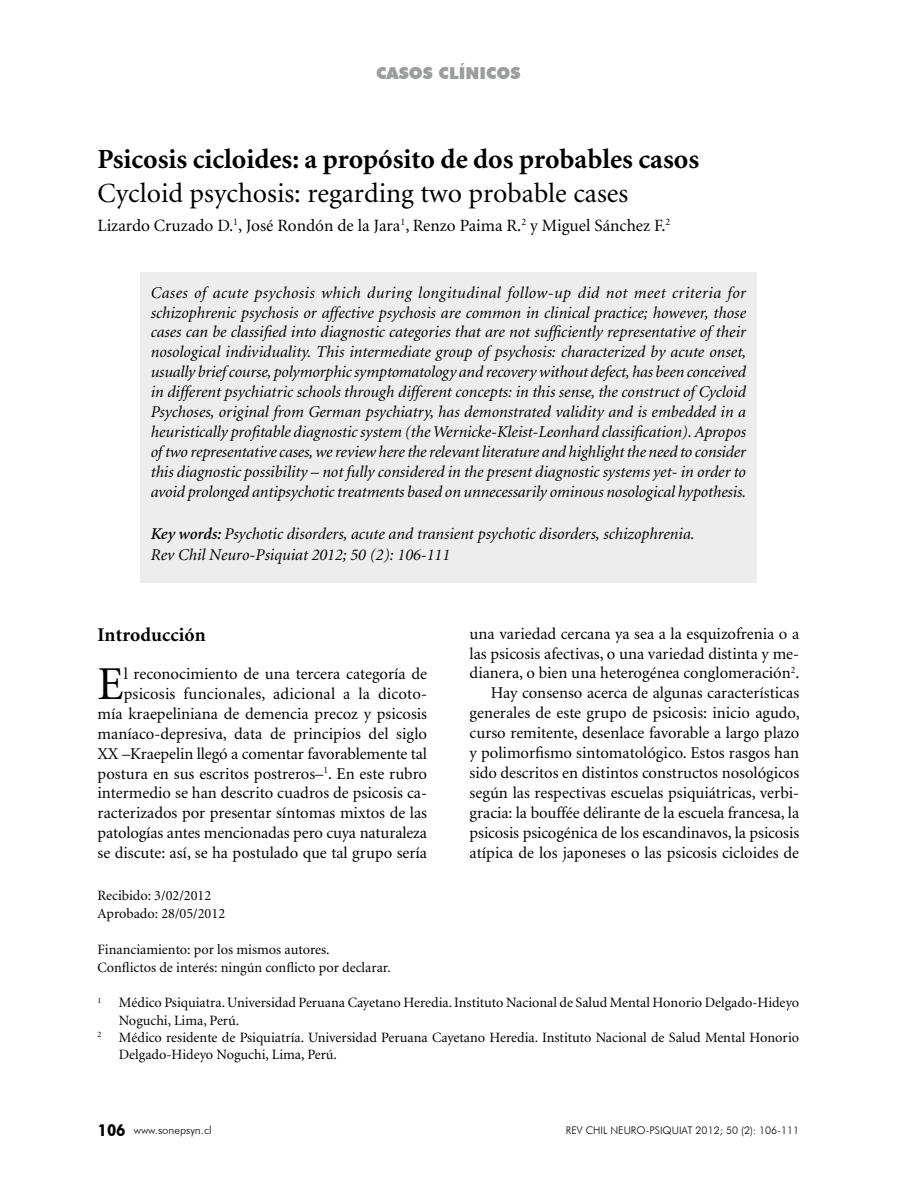
<style>
.page{position:relative;width:918px;height:1188px;background:#fff}
.page>*{position:absolute;margin:0;border:0;box-sizing:border-box;transform-origin:0 0}
.t1{font:47.25px "Minion";color:#000}
.t2{font:700 27.75px "Minion";color:#000}
.t3{font:27.75px "Minion";color:#000}
.t4{font:700 19.5px "Minion";letter-spacing:.005em;color:#000}
.t5{font:17.25px "Minion";color:#000}
.t6{font:italic 16.5px/20px "Minion";color:#000;text-align:justify}
.t7{font:16.5px/20px "Minion";color:#000;text-align:right}
.t8{font:900 16.5px "Futura BT";color:#9c9d9f}
.t9{font:14.25px/18px "Minion";color:#000}
.t10{font:300 11.25px "Futura BT";color:#000}
.t11{font:300 10.5px "Futura BT";color:#000}
.s1{font-weight:600}
.s2{font-weight:700;font-size:16.5px}
</style>
<div class="page">
<div style="left:140px;top:272px;width:617px;height:311px;background:#ededee"></div>
<p class="t8" style="left:376px;top:67px;width:146px">CASOS CLÍNICOS</p>
<h2 class="t2" style="left:98px;top:149px;width:603px">Psicosis cicloides: a propósito de dos probables casos</h2>
<h2 class="t3" style="left:98px;top:182px;width:532px">Cycloid psychosis: regarding two probable cases</h2>
<p class="t5" style="left:98px;top:219px;width:574px">Lizardo Cruzado D.<sup>1</sup>, José Rondón de la Jara<sup>1</sup>, Renzo Paima R.<sup>2</sup> y Miguel Sánchez F.<sup>2</sup></p>
<p class="t6" style="left:151px;top:284px;width:597px">Cases of acute psychosis which during longitudinal follow-up did not meet criteria for schizophrenic psychosis or affective psychosis are common in clinical practice; however, those cases can be classified into diagnostic categories that are not sufficiently representative of their nosological individuality. This intermediate group of psychosis: characterized by acute onset, usually brief course, polymorphic symptomatology and recovery without defect, has been conceived in different psychiatric schools through different concepts: in this sense, the construct of Cycloid Psychoses, original from German psychiatry, has demonstrated validity and is embedded in a heuristically profitable diagnostic system (the Wernicke-Kleist-Leonhard classification). Apropos of two representative cases, we review here the relevant literature and highlight the need to consider this diagnostic possibility – not fully considered in the present diagnostic systems yet- in order to avoid prolonged antipsychotic treatments based on unnecessarily ominous nosological hypothesis.</p>
<p class="t6" style="left:151px;top:525px;width:546px;line-height:21px"><span class="s1">Key words:</span> Psychotic disorders, acute and transient psychotic disorders, schizophrenia.<br>Rev Chil Neuro-Psiquiat 2012; 50 (2): 106-111</p>
<p class="t4" style="left:98px;top:627px;width:110px">Introducción</p>
<h1 class="t1" style="left:98px;top:665px;width:28px">E</h1>
<p class="t7" style="left:98px;top:665px;width:331px">l reconocimiento de una tercera categoría de psicosis funcionales, adicional a la dicoto&shy;mía kraepeliniana de demencia precoz y psicosis maníaco-depresiva, data de principios del siglo XX –Kraepelin llegó a comentar favorablemente tal postura en sus escritos postreros–<sup>1</sup>. En este rubro intermedio se han descrito cuadros de psicosis ca&shy;racterizados por presentar síntomas mixtos de las patologías antes mencionadas pero cuya naturaleza se discute: así, se ha postulado que tal grupo sería</p>
<p class="t7" style="left:470px;top:625px;width:332px">una variedad cercana ya sea a la esquizofrenia o a las psicosis afectivas, o una variedad distinta y me&shy;dianera, o bien una heterogénea conglomeración<sup>2</sup>.<br>Hay consenso acerca de algunas características generales de este grupo de psicosis: inicio agudo, curso remitente, desenlace favorable a largo plazo y polimorfismo sintomatológico. Estos rasgos han sido descritos en distintos constructos nosológicos según las respectivas escuelas psiquiátricas, verbi&shy;gracia: la bouffée délirante de la escuela francesa, la psicosis psicogénica de los escandinavos, la psicosis atípica de los japoneses o las psicosis cicloides de</p>
<p class="t9" style="left:98px;top:888px;width:129px">Recibido: 3/02/2012<br>Aprobado: 28/05/2012</p>
<p class="t9" style="left:98px;top:942px;width:295px">Financiamiento: por los mismos autores.<br>Conflictos de interés: ningún conflicto por declarar.</p>
<p class="t9" style="left:98px;top:995px;width:703px"><sup>1</sup> Médico Psiquiatra. Universidad Peruana Cayetano Heredia. Instituto Nacional de Salud Mental Honorio Delgado-Hideyo</p>
<p class="t9" style="left:119px;top:1012px;width:122px">Noguchi, Lima, Perú.</p>
<p class="t9" style="left:98px;top:1029px;width:703px"><sup>2</sup> Médico residente de Psiquiatría. Universidad Peruana Cayetano Heredia. Instituto Nacional de Salud Mental Honorio</p>
<p class="t9" style="left:119px;top:1046px;width:220px">Delgado-Hideyo Noguchi, Lima, Perú.</p>
<p class="t10" style="left:98px;top:1126px;width:116px"><span class="s2">106</span> www.sonepsyn.cl</p>
<p class="t11" style="left:566px;top:1126px;width:235px">REV CHIL NEURO-PSIQUIAT 2012; 50 (2): 106-111</p>
</div>
